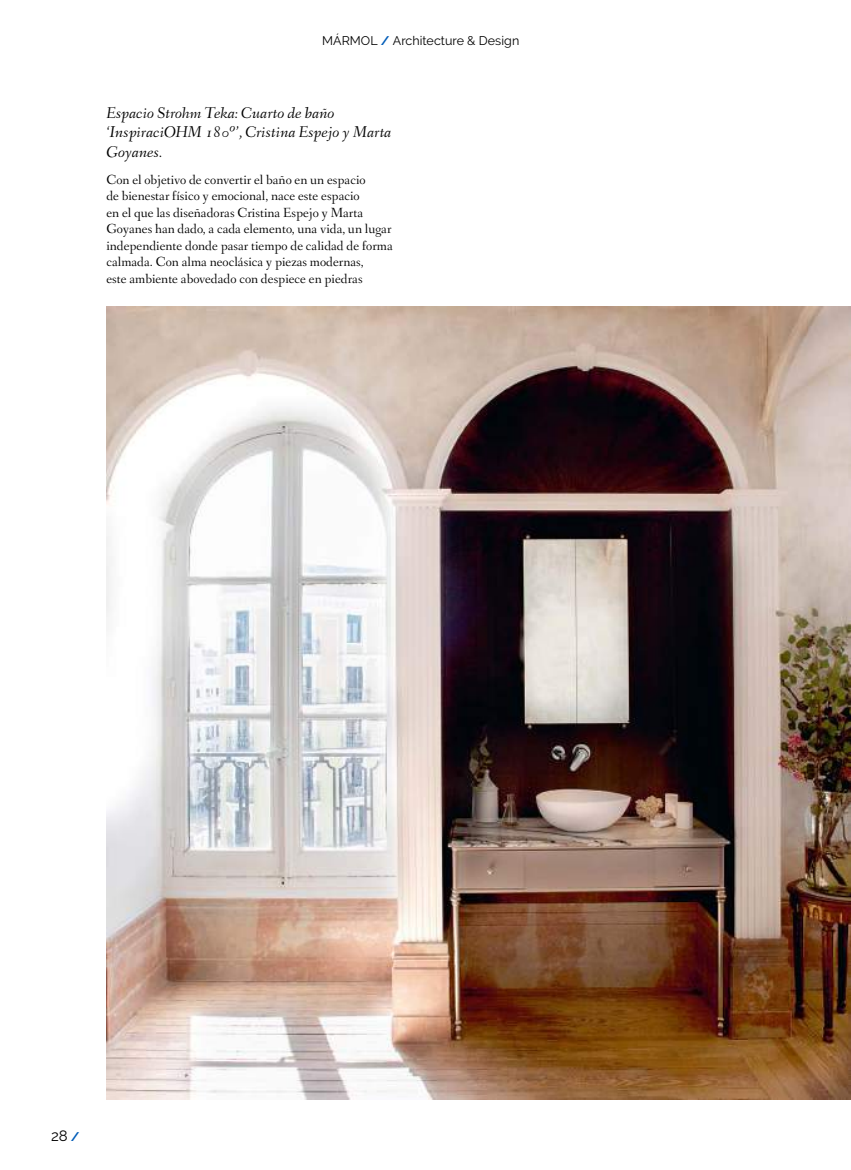
<style>
.page{position:relative;width:851px;height:1170px;background:#fff}
.page>*{position:absolute;margin:0;border:0;box-sizing:border-box;transform-origin:0 0}
.t1{font:italic 16.25px/19.5px "Fanwood";color:#000}
.t2{font:15px "Raleway";color:#000}
.t3{font:13.75px/16.5px "Fanwood";color:#000}
.t4{font:12.5px "Raleway";letter-spacing:.005em;color:#000}
.s1{font-weight:700;color:#005cb8}
.s2{font-weight:700;font-size:12.5px;color:#005cb8}
</style>
<div class="page">
<img style="left:106px;top:306px;width:744px;height:792px">
<p class="t4" style="left:322px;top:33px;width:198px">MÁRMOL <span class="s1">/</span> Architecture &amp; Design</p>
<p class="t1" style="left:106px;top:103px;width:286px">Espacio Strohm Teka: Cuarto de baño ‘InspiraciOHM 180º’, Cristina Espejo y Marta<br>Goyanes.</p>
<p class="t3" style="left:106px;top:172px;width:288px">Con el objetivo de convertir el baño en un espacio<br>de bienestar físico y emocional, nace este espacio<br>en el que las diseñadoras Cristina Espejo y Marta Goyanes han dado, a cada elemento, una vida, un lugar independiente donde pasar tiempo de calidad de forma calmada. Con alma neoclásica y piezas modernas,<br>este ambiente abovedado con despiece en piedras</p>
<p class="t2" style="left:51px;top:1126px;width:30px">28 <span class="s2">/</span></p>
</div>
